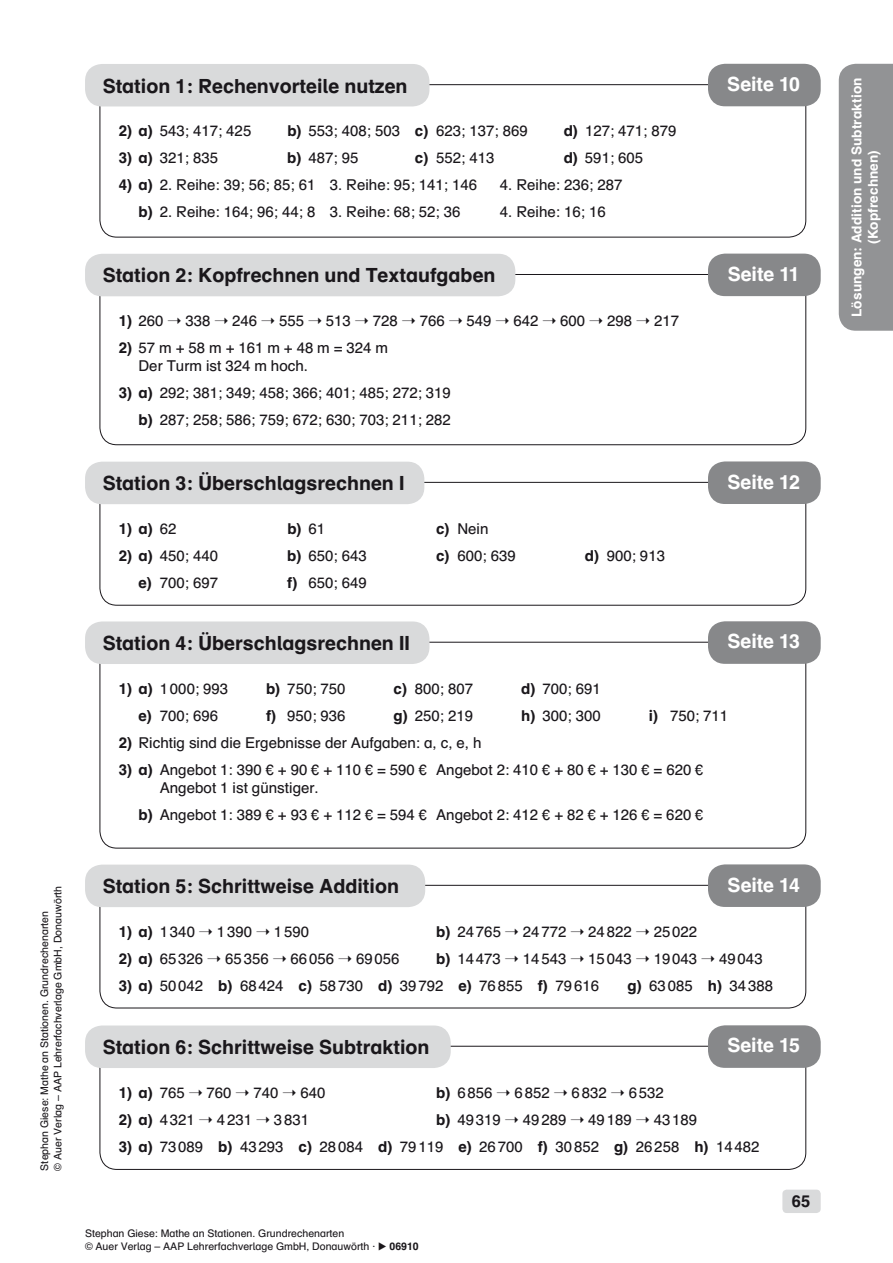
<style>
.page{position:relative;width:893px;height:1263px;background:#fff}
.page>*{position:absolute;margin:0;border:0;box-sizing:border-box;transform-origin:0 0}
.t1{font:700 19.5px "Auer Schulbuch";color:#1a171b}
.t2{font:700 19.5px "Auer Schulbuch";letter-spacing:-.005em;color:#fff}
.t3{font:700 16.5px "Auer Schulbuch";color:#1a171b}
.t4{font:15px/18px "Auer Schulbuch";color:#1a171b}
.t5{font:700 15px "Auer Schulbuch";color:#1a171b}
.t6{font:700 13.5px/16.5px "Auer Schulbuch";letter-spacing:.01em;color:#fff;text-align:center}
.t7{font:10.5px/13.5px "Auer Schulbuch";color:#1a171b}
.t8{font:700 10.5px "Auer Schulbuch";color:#1a171b}
.s1{font-weight:700}
.s2{font-weight:400}
</style>
<div class="page">
<div style="left:839px;top:64px;width:54px;height:267px;background:#929395"></div>
<div style="left:782px;top:1189px;width:39px;height:24px;background:#d9dadb;border-radius:4px"></div>
<div style="left:100px;top:84px;width:706px;height:153px;border:1px solid #1a171b;border-radius:17px"></div>
<div style="left:85px;top:64px;width:344px;height:42px;background:#d9dadb;border-radius:17px"></div>
<div style="left:708px;top:64px;width:113px;height:42px;background:#87888a;border-radius:17px"></div>
<div style="left:85px;top:254px;width:430px;height:42px;background:#d9dadb;border-radius:17px"></div>
<div style="left:708px;top:254px;width:113px;height:42px;background:#87888a;border-radius:17px"></div>
<div style="left:100px;top:482px;width:706px;height:123px;border:1px solid #1a171b;border-radius:17px"></div>
<div style="left:85px;top:462px;width:339px;height:42px;background:#d9dadb;border-radius:17px"></div>
<div style="left:708px;top:461px;width:113px;height:43px;background:#87888a;border-radius:17px"></div>
<div style="left:85px;top:621px;width:344px;height:43px;background:#d9dadb;border-radius:17px"></div>
<div style="left:708px;top:621px;width:113px;height:43px;background:#87888a;border-radius:17px"></div>
<div style="left:100px;top:885px;width:706px;height:123px;border:1px solid #1a171b;border-radius:17px"></div>
<div style="left:85px;top:864px;width:340px;height:43px;background:#d9dadb;border-radius:17px"></div>
<div style="left:708px;top:864px;width:113px;height:43px;background:#87888a;border-radius:17px"></div>
<div style="left:100px;top:1046px;width:706px;height:124px;border:1px solid #1a171b;border-radius:17px"></div>
<div style="left:85px;top:1025px;width:366px;height:43px;background:#d9dadb;border-radius:17px"></div>
<div style="left:708px;top:1025px;width:113px;height:43px;background:#87888a;border-radius:17px"></div>
<h1 class="t1" style="left:103px;top:73px;width:306px">Station 1: Rechenvorteile nutzen</h1>
<h1 class="t2" style="left:727px;top:71px;width:74px">Seite 10</h1>
<p class="t4" style="left:119px;top:121px;width:134px"><span class="s1">2) a)</span> 543; 417; 425</p>
<p class="t4" style="left:287px;top:121px;width:242px"><span class="s1">b)</span> 553; 408; 503 <span class="s1">c)</span> 623; 137; 869</p>
<p class="t4" style="left:564px;top:121px;width:114px"><span class="s1">d)</span> 127; 471; 879</p>
<p class="t4" style="left:119px;top:148px;width:101px"><span class="s1">3) a)</span> 321; 835</p>
<p class="t4" style="left:287px;top:148px;width:73px"><span class="s1">b)</span> 487; 95</p>
<p class="t4" style="left:415px;top:148px;width:81px"><span class="s1">c)</span> 552; 413</p>
<p class="t4" style="left:564px;top:148px;width:81px"><span class="s1">d)</span> 591; 605</p>
<p class="t4" style="left:119px;top:175px;width:360px"><span class="s1">4) a)</span> 2. Reihe: 39; 56; 85; 61 3. Reihe: 95; 141; 146</p>
<p class="t4" style="left:500px;top:175px;width:124px">4. Reihe: 236; 287</p>
<p class="t4" style="left:138px;top:202px;width:324px"><span class="s1">b)</span> 2. Reihe: 164; 96; 44; 8 3. Reihe: 68; 52; 36</p>
<p class="t4" style="left:500px;top:202px;width:107px">4. Reihe: 16; 16</p>
<h1 class="t1" style="left:103px;top:263px;width:394px">Station 2: Kopfrechnen und Textaufgaben</h1>
<h1 class="t2" style="left:728px;top:261px;width:73px">Seite 11</h1>
<p class="t4" style="left:119px;top:311px;width:562px"><span class="s1">1)</span> 260 ➝ 338 ➝ 246 ➝ 555 ➝ 513 ➝ 728 ➝ 766 ➝ 549 ➝ 642 ➝ 600 ➝ 298 ➝ 217</p>
<p class="t4" style="left:138px;top:338px;width:251px;text-indent:-20px"><span class="s1">2)</span> 57 m + 58 m + 161 m + 48 m = 324 m<br>Der Turm ist 324 m hoch.</p>
<p class="t4" style="left:119px;top:379px;width:334px;line-height:27px;text-align:right"><span class="s1">3) a)</span> 292; 381; 349; 458; 366; 401; 485; 272; 319 <span class="s1">b)</span> 287; 258; 586; 759; 672; 630; 703; 211; 282</p>
<h1 class="t1" style="left:103px;top:471px;width:303px">Station 3: Überschlagsrechnen I</h1>
<h1 class="t2" style="left:727px;top:469px;width:74px">Seite 12</h1>
<p class="t5" style="left:119px;top:519px;width:59px">1) a) <span class="s2">62</span></p>
<p class="t5" style="left:287px;top:519px;width:39px">b) <span class="s2">61</span></p>
<p class="t4" style="left:436px;top:519px;width:54px"><span class="s1">c)</span> Nein</p>
<p class="t4" style="left:119px;top:546px;width:101px"><span class="s1">2) a)</span> 450; 440</p>
<p class="t4" style="left:287px;top:546px;width:81px"><span class="s1">b)</span> 650; 643</p>
<p class="t4" style="left:436px;top:546px;width:81px"><span class="s1">c)</span> 600; 639</p>
<p class="t4" style="left:585px;top:546px;width:82px"><span class="s1">d)</span> 900; 913</p>
<p class="t4" style="left:138px;top:573px;width:81px"><span class="s1">e)</span> 700; 697</p>
<p class="t4" style="left:287px;top:573px;width:81px"><span class="s1">f)</span> 650; 649</p>
<h1 class="t1" style="left:103px;top:631px;width:309px">Station 4: Überschlagsrechnen II</h1>
<h1 class="t2" style="left:727px;top:629px;width:74px">Seite 13</h1>
<p class="t4" style="left:119px;top:679px;width:111px"><span class="s1">1) a)</span> 1000; 993</p>
<p class="t4" style="left:266px;top:679px;width:81px"><span class="s1">b)</span> 750; 750</p>
<p class="t4" style="left:394px;top:679px;width:81px"><span class="s1">c)</span> 800; 807</p>
<p class="t4" style="left:521px;top:679px;width:81px"><span class="s1">d)</span> 700; 691</p>
<p class="t4" style="left:138px;top:706px;width:81px"><span class="s1">e)</span> 700; 696</p>
<p class="t4" style="left:266px;top:706px;width:81px"><span class="s1">f)</span> 950; 936</p>
<p class="t4" style="left:394px;top:706px;width:81px"><span class="s1">g)</span> 250; 219</p>
<p class="t4" style="left:521px;top:706px;width:81px"><span class="s1">h)</span> 300; 300</p>
<p class="t4" style="left:649px;top:706px;width:81px"><span class="s1">i)</span> 750; 711</p>
<p class="t4" style="left:119px;top:733px;width:364px"><span class="s1">2)</span> Richtig sind die Ergebnisse der Aufgaben: a, c, e, h</p>
<p class="t4" style="left:160px;top:760px;width:545px;text-indent:-41px"><span class="s1">3) a)</span> Angebot 1: 390 € + 90 € + 110 € = 590 € Angebot 2: 410 € + 80 € + 130 € = 620 €<br>Angebot 1 ist günstiger.</p>
<p class="t4" style="left:138px;top:805px;width:566px"><span class="s1">b)</span> Angebot 1: 389 € + 93 € + 112 € = 594 € Angebot 2: 412 € + 82 € + 126 € = 620 €</p>
<p class="t7" style="left:37px;top:1170px;width:286px;rotate:-90deg">Stephan Giese: Mathe an Stationen. Grundrechenarten<br>© Auer Verlag – AAP Lehrerfachverlage GmbH, Donauwörth</p>
<h1 class="t1" style="left:103px;top:874px;width:298px">Station 5: Schrittweise Addition</h1>
<h1 class="t2" style="left:727px;top:872px;width:74px">Seite 14</h1>
<p class="t4" style="left:119px;top:922px;width:192px"><span class="s1">1) a)</span> 1340 ➝ 1390 ➝ 1590</p>
<p class="t4" style="left:436px;top:922px;width:263px"><span class="s1">b)</span> 24765 ➝ 24772 ➝ 24822 ➝ 25022</p>
<p class="t4" style="left:119px;top:949px;width:282px"><span class="s1">2) a)</span> 65326 ➝ 65356 ➝ 66056 ➝ 69056</p>
<p class="t4" style="left:436px;top:949px;width:328px"><span class="s1">b)</span> 14473 ➝ 14543 ➝ 15043 ➝ 19043 ➝ 49043</p>
<p class="t4" style="left:119px;top:976px;width:482px"><span class="s1">3) a)</span> 50042 <span class="s1">b)</span> 68424 <span class="s1">c)</span> 58730 <span class="s1">d)</span> 39792 <span class="s1">e)</span> 76855 <span class="s1">f)</span> 79616</p>
<p class="t4" style="left:627px;top:976px;width:147px"><span class="s1">g)</span> 63085 <span class="s1">h)</span> 34388</p>
<h1 class="t1" style="left:103px;top:1035px;width:328px">Station 6: Schrittweise Subtraktion</h1>
<h1 class="t2" style="left:727px;top:1033px;width:74px">Seite 15</h1>
<p class="t4" style="left:119px;top:1083px;width:208px"><span class="s1">1) a)</span> 765 ➝ 760 ➝ 740 ➝ 640</p>
<p class="t4" style="left:436px;top:1083px;width:229px"><span class="s1">b)</span> 6856 ➝ 6852 ➝ 6832 ➝ 6532</p>
<p class="t4" style="left:119px;top:1110px;width:192px"><span class="s1">2) a)</span> 4321 ➝ 4231 ➝ 3831</p>
<p class="t4" style="left:436px;top:1110px;width:263px"><span class="s1">b)</span> 49319 ➝ 49289 ➝ 49189 ➝ 43189</p>
<p class="t4" style="left:119px;top:1137px;width:642px"><span class="s1">3) a)</span> 73089 <span class="s1">b)</span> 43293 <span class="s1">c)</span> 28084 <span class="s1">d)</span> 79119 <span class="s1">e)</span> 26700 <span class="s1">f)</span> 30852 <span class="s1">g)</span> 26258 <span class="s1">h)</span> 14482</p>
<p class="t7" style="left:85px;top:1226px;width:292px">Stephan Giese: Mathe an Stationen. Grundrechenarten<br>© Auer Verlag – AAP Lehrerfachverlage GmbH, Donauwörth ±</p>
<p class="t8" style="left:390px;top:1240px;width:31px">06910</p>
<p class="t3" style="left:792px;top:1191px;width:20px">65</p>
<p class="t6" style="left:848px;top:317px;width:241px;rotate:-90deg">Lösungen: Addition und Subtraktion (Kopfrechnen)</p>
</div>
